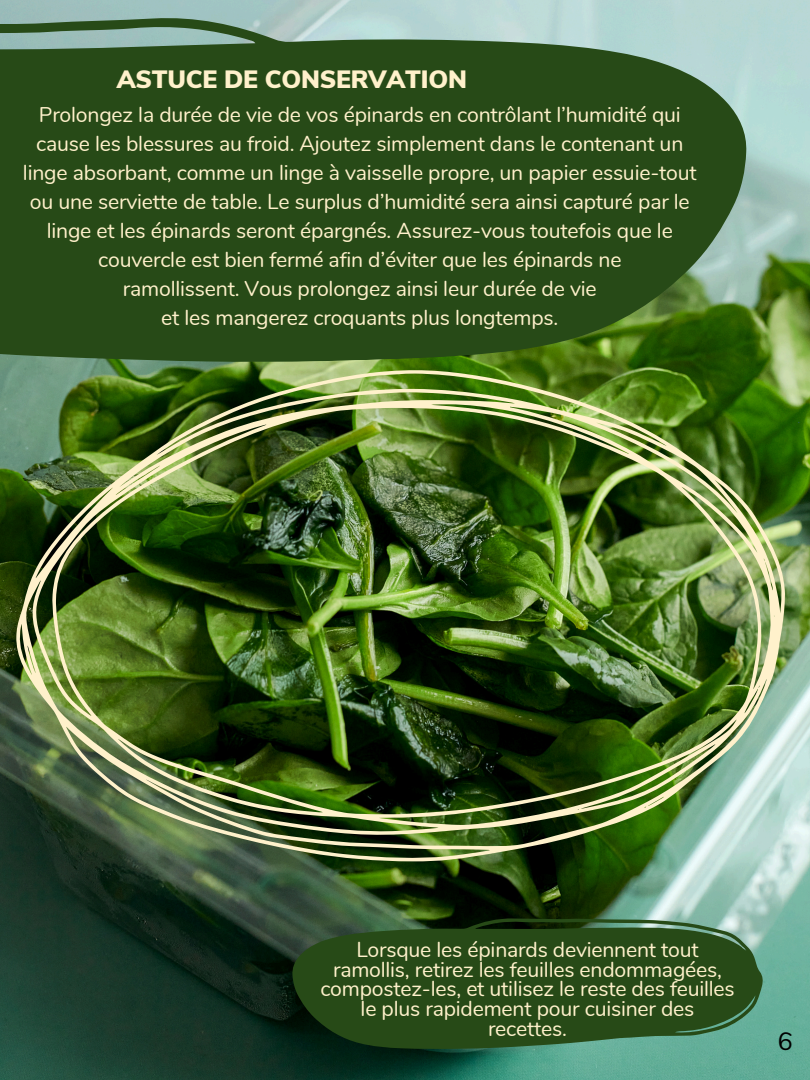
<style>
.page{position:relative;width:810px;height:1080px;background:#fff}
.page>*{position:absolute;margin:0;border:0;box-sizing:border-box;transform-origin:0 0}
.t1{font:900 25px "Nunito Sans";letter-spacing:-.01em;color:#fff1cb}
.t2{font:25px "Nunito";color:#000}
.t3{font:21.25px/29px "Nunito";letter-spacing:-.01em;color:#fff1cb;text-align:center}
</style>
<div class="page">
<img style="left:0;top:0;width:810px;height:1080px">
<img style="left:16px;top:370px;width:769px;height:491px">
<svg style="left:0;top:0;width:753px;height:386px;background:#3e6132"></svg>
<svg style="left:292px;top:918px;width:471px;height:131px;background:#2d5124"></svg>
<h1 class="t1" style="left:117px;top:63px;width:352px">ASTUCE DE CONSERVATION</h1>
<p class="t3" style="left:23px;top:100px;width:675px">Prolongez la durée de vie de vos épinards en contrôlant l’humidité qui cause les blessures au froid. Ajoutez simplement dans le contenant un linge absorbant, comme un linge à vaisselle propre, un papier essuie-tout ou une serviette de table. Le surplus d’humidité sera ainsi capturé par le linge et les épinards seront épargnés. Assurez-vous toutefois que le couvercle est bien fermé afin d’éviter que les épinards ne</p>
<p class="t3" style="left:123px;top:274px;width:475px">ramollissent. Vous prolongez ainsi leur durée de vie</p>
<p class="t3" style="left:161px;top:303px;width:399px">et les mangerez croquants plus longtemps.</p>
<p class="t3" style="left:320px;top:940px;width:416px;line-height:19.8px">Lorsque les épinards deviennent tout ramollis, retirez les feuilles endommagées, compostez-les, et utilisez le reste des feuilles le plus rapidement pour cuisiner des recettes.</p>
<p class="t2" style="left:778px;top:1025px;width:16px">6</p>
</div>
